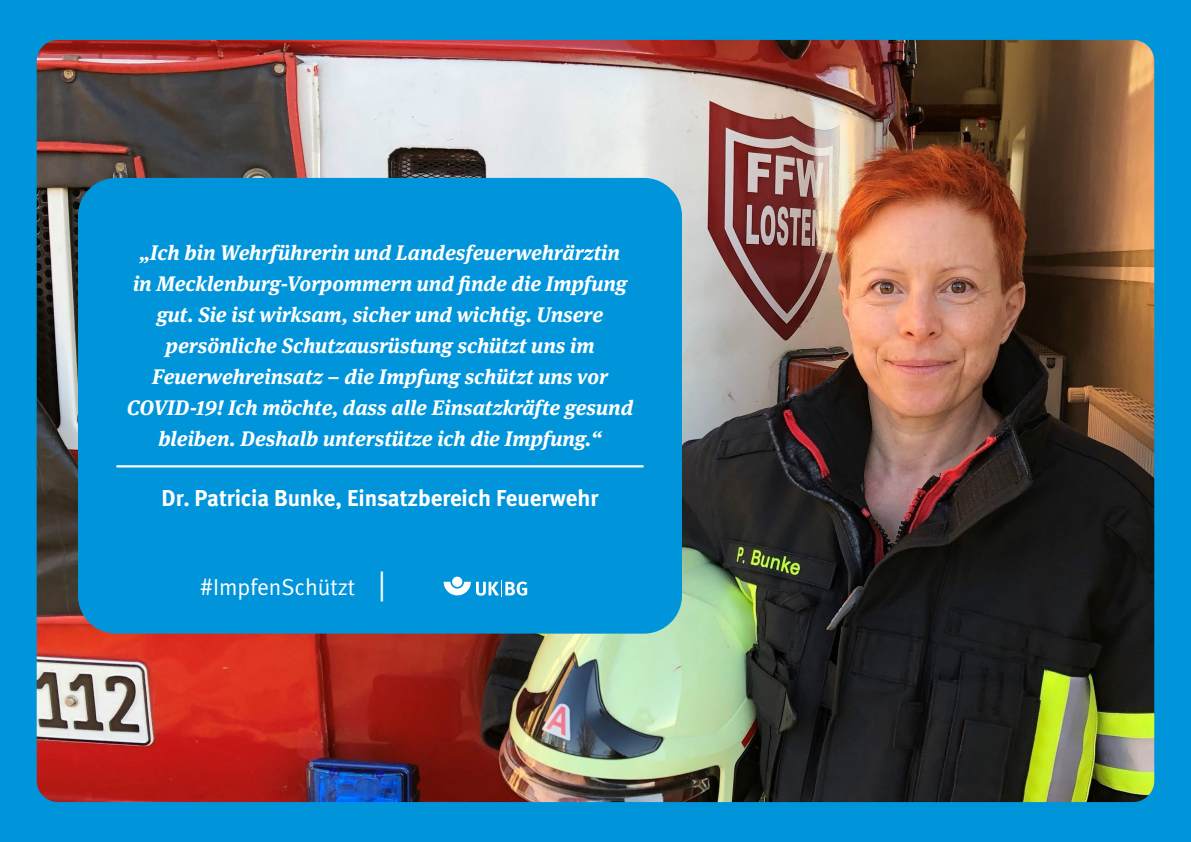
<style>
.page{position:relative;width:1191px;height:842px;background:#fff}
.page>*{position:absolute;margin:0;border:0;box-sizing:border-box;transform-origin:0 0}
.t1{font:23.1px "DGUV Meta";color:#fff}
.t2{font:700 23px "DGUV Meta";color:#fff}
.t3{font:italic 700 21px/31px "DGUV Meta Serif";color:#fff;text-align:center}
.s1{font-size:31.1px}
</style>
<div class="page">
<img style="left:0;top:0;width:1191px;height:842px">
<div style="left:93px;top:193px;width:574px;height:425px;background:#0095db;border-radius:23px"></div>
<div style="left:78px;top:178px;width:604px;height:456px;border:30px solid #0095db;border-radius:23px"></div>
<div style="left:177px;top:557px;width:413px;height:60px;background:#0095db;border-radius:11px"></div>
<div style="left:452px;top:577px;width:10px;height:10px;background:#fff;border-radius:50%"></div>
<svg style="left:443px;top:580px;width:84px;height:17px"></svg>
<hr style="left:116px;top:465px;width:527px;height:2px;background:#fff">
<p class="t3" style="left:127px;top:237px;width:508px">„Ich bin Wehrführerin und Landesfeuerwehrärztin<br>in Mecklenburg-Vorpommern und finde die Impfung gut. Sie ist wirksam, sicher und wichtig. Unsere persönliche Schutzausrüstung schützt uns im Feuerwehreinsatz – die Impfung schützt uns vor COVID-19! Ich möchte, dass alle Einsatzkräfte gesund bleiben. Deshalb unterstütze ich die Impfung.“</p>
<p class="t2" style="left:162px;top:485px;width:438px">Dr. Patricia Bunke, Einsatzbereich Feuerwehr</p>
<p class="t1" style="left:200px;top:574px;width:187px">#ImpfenSchützt <span class="s1">|</span></p>
</div>
